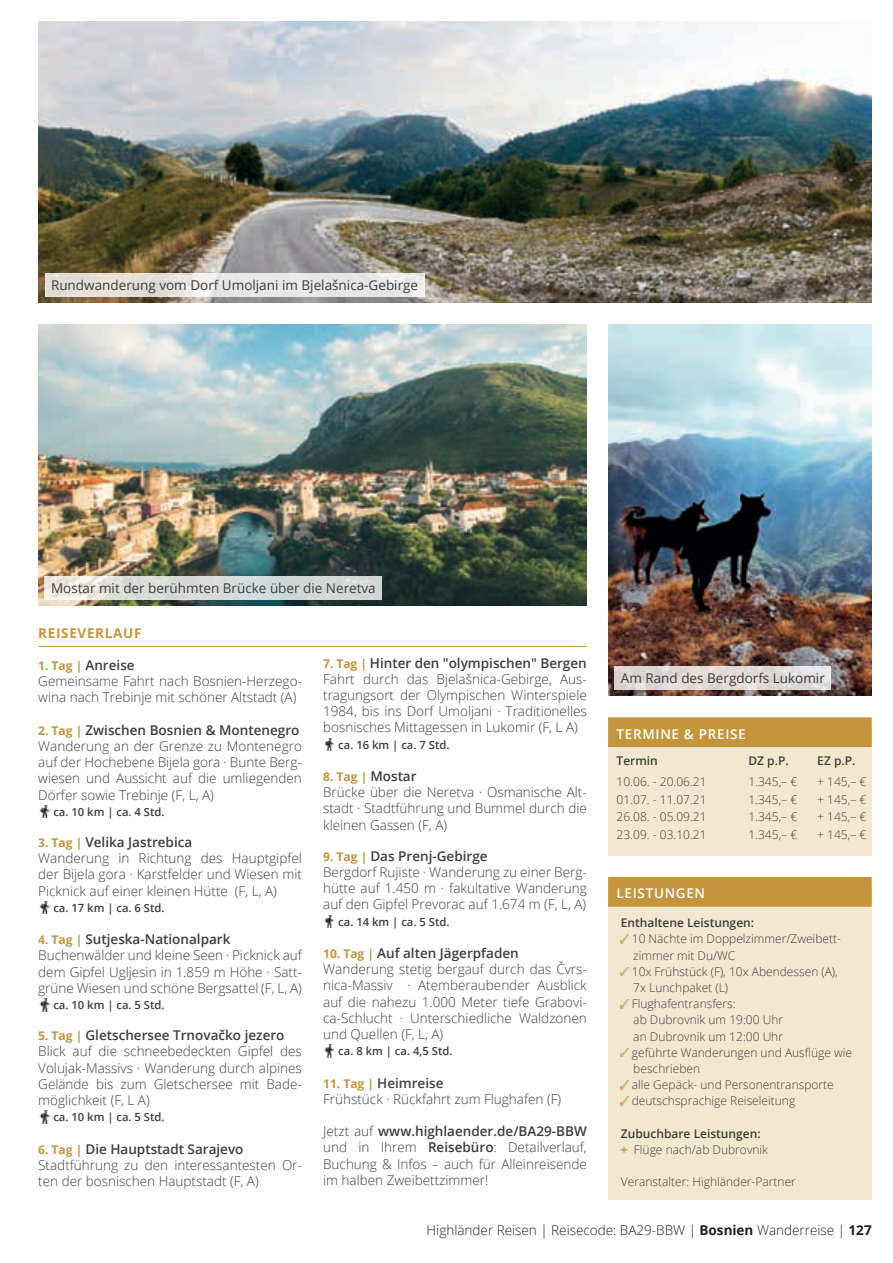
<style>
.page{position:relative;width:893px;height:1263px;background:#fff}
.page>*{position:absolute;margin:0;border:0;box-sizing:border-box;transform-origin:0 0}
.Reiseverlauf{font:300 13.5px/16.2px "Open Sans";color:#3e3e3f;text-align:justify}
.Reiseverlauf_-_Übers{font:600 13.5px "Open Sans";color:#3e3e3f}
.Bildtitel{font:13.5px "Open Sans";color:#3e3e3f}
.Footer_-_Rechte_Reis{font:300 13.5px "Open Sans";color:#231f20}
.Kasten_-_Headline{font:600 13.5px "Open Sans";letter-spacing:.05em;color:#fff}
.Headline_Unterkünfte{font:700 13.5px "Open Sans";letter-spacing:.05em;color:#c4953c}
.Leistungen_-_Inhalt{font:300 12px/16.2px "Open Sans";color:#3e3e3f}
.Unterkünfte___Preist{font:300 12px "Open Sans";color:#3e3e3f}
.Leistungen_-_Subline{font:600 12px "Open Sans";color:#3e3e3f}
.Leistungen_-_Veranst{font:300 12px "Open Sans";color:#3e3e3f}
.Preistabelle_-_Headl{font:600 12px "Open Sans";color:#3e3e3f}
.Reiseverlauf_-_Übers-2{font:700 12px "Open Sans";color:#c4953c}
.Reiseverlauf_-_Wande{font:600 11.25px "Open Sans";color:#3e3e3f}
.s1{font-weight:700;font-size:12px;color:#c4953c}
.s2{font-weight:600;font-size:13.5px;color:#3e3e3f}
.s3{font-weight:600}
.s4{font-weight:800;color:#c99e4d}
.s5{font-weight:700}
</style>
<div class="page">
<img style="left:608px;top:324px;width:264px;height:372px">
<svg style="left:39px;top:805px;width:11px;height:13px"></svg>
<svg style="left:39px;top:901px;width:11px;height:13px"></svg>
<svg style="left:39px;top:998px;width:11px;height:13px"></svg>
<svg style="left:39px;top:1110px;width:11px;height:13px"></svg>
<svg style="left:324px;top:738px;width:11px;height:13px"></svg>
<svg style="left:324px;top:915px;width:11px;height:13px"></svg>
<svg style="left:324px;top:1045px;width:11px;height:12px"></svg>
<hr style="left:38px;top:646px;width:549px;height:1px;background:#c4953c">
<div style="left:608px;top:888px;width:264px;height:311px;background:#f1e8cf"></div>
<div style="left:608px;top:877px;width:264px;height:30px;background:#c4953c"></div>
<svg style="left:621px;top:935px;width:8px;height:8px"></svg>
<svg style="left:621px;top:967px;width:8px;height:9px"></svg>
<svg style="left:621px;top:1000px;width:8px;height:8px"></svg>
<svg style="left:621px;top:1048px;width:8px;height:9px"></svg>
<svg style="left:621px;top:1081px;width:8px;height:8px"></svg>
<svg style="left:621px;top:1097px;width:8px;height:8px"></svg>
<div style="left:608px;top:728px;width:264px;height:128px;background:#f1e8cf"></div>
<div style="left:608px;top:717px;width:264px;height:30px;background:#c4953c"></div>
<img style="left:38px;top:324px;width:549px;height:282px">
<img style="left:38px;top:21px;width:834px;height:282px">
<svg style="left:45px;top:273px;width:379px;height:23px;fill:#e8e6e7"></svg>
<svg style="left:45px;top:576px;width:337px;height:24px;fill:#d6dbd9"></svg>
<svg style="left:614px;top:666px;width:217px;height:24px;fill:#e0d9d7"></svg>
<p class="Bildtitel" style="left:51px;top:276px;width:369px">Rundwanderung vom Dorf Umoljani im Bjelašnica-Gebirge</p>
<p class="Bildtitel" style="left:51px;top:579px;width:326px">Mostar mit der berühmten Brücke über die Neretva</p>
<p class="Headline_Unterkünfte" style="left:38px;top:623px;width:105px">REISEVERLAUF</p>
<p class="Reiseverlauf_-_Übers" style="left:38px;top:656px;width:98px"><span class="s1">1. Tag |</span> Anreise</p>
<p class="Reiseverlauf" style="left:38px;top:673px;width:265px">Gemeinsame Fahrt nach Bosnien-Herzego&shy;wina nach Trebinje mit schöner Altstadt (A)</p>
<p class="Reiseverlauf_-_Übers" style="left:38px;top:721px;width:263px"><span class="s1">2. Tag |</span> Zwischen Bosnien &amp; Montenegro</p>
<p class="Reiseverlauf" style="left:38px;top:738px;width:265px">Wanderung an der Grenze zu Montenegro auf der Hochebene Bijela gora · Bunte Berg&shy;wiesen und Aussicht auf die umliegenden Dörfer sowie Trebinje (F, L, A)</p>
<p class="Reiseverlauf_-_Wande" style="left:53px;top:804px;width:113px">ca. 10 km | ca. 4 Std.</p>
<p class="Reiseverlauf_-_Übers" style="left:38px;top:833px;width:156px"><span class="s1">3. Tag |</span> Velika Jastrebica</p>
<p class="Reiseverlauf" style="left:38px;top:850px;width:265px">Wanderung in Richtung des Hauptgipfel der Bijela gora · Karstfelder und Wiesen mit Picknick auf einer kleinen Hütte (F, L, A)</p>
<p class="Reiseverlauf_-_Wande" style="left:53px;top:900px;width:113px">ca. 17 km | ca. 6 Std.</p>
<p class="Reiseverlauf_-_Übers" style="left:38px;top:930px;width:194px"><span class="s1">4. Tag |</span> Sutjeska-Nationalpark</p>
<p class="Reiseverlauf" style="left:38px;top:947px;width:265px">Buchenwälder und kleine Seen · Picknick auf dem Gipfel Ugljesin in 1.859 m Höhe · Satt&shy;grüne Wiesen und schöne Bergsattel (F, L, A)</p>
<p class="Reiseverlauf_-_Wande" style="left:53px;top:997px;width:113px">ca. 10 km | ca. 5 Std.</p>
<p class="Reiseverlauf_-_Übers" style="left:38px;top:1026px;width:248px"><span class="s1">5. Tag |</span> Gletschersee Trnovačko jezero</p>
<p class="Reiseverlauf" style="left:38px;top:1043px;width:265px">Blick auf die schneebedeckten Gipfel des Volujak-Massivs · Wanderung durch alpines Gelände bis zum Gletschersee mit Bade&shy;möglichkeit (F, L A)</p>
<p class="Reiseverlauf_-_Wande" style="left:53px;top:1109px;width:113px">ca. 10 km | ca. 5 Std.</p>
<p class="Reiseverlauf_-_Übers" style="left:38px;top:1139px;width:207px"><span class="s1">6. Tag |</span> Die Hauptstadt Sarajevo</p>
<p class="Reiseverlauf" style="left:38px;top:1156px;width:265px">Stadtführung zu den interessantesten Or&shy;ten der bosnischen Hauptstadt (F, A)</p>
<p class="Reiseverlauf_-_Übers" style="left:323px;top:653px;width:265px"><span class="s1">7. Tag |</span> Hinter den "olympischen" Bergen</p>
<p class="Reiseverlauf" style="left:323px;top:670px;width:265px">Fahrt durch das Bjelašnica-Gebirge, Aus&shy;tragungsort der Olympischen Winterspiele 1984, bis ins Dorf Umoljani · Traditionelles bosnisches Mittagessen in Lukomir (F, L A)</p>
<p class="Reiseverlauf_-_Wande" style="left:338px;top:737px;width:113px">ca. 16 km | ca. 7 Std.</p>
<p class="Reiseverlauf_-_Übers-2" style="left:323px;top:768px;width:95px">8. Tag | <span class="s2">Mostar</span></p>
<p class="Reiseverlauf" style="left:323px;top:784px;width:265px">Brücke über die Neretva · Osmanische Alt&shy;stadt · Stadtführung und Bummel durch die kleinen Gassen (F, A)</p>
<p class="Reiseverlauf_-_Übers" style="left:323px;top:847px;width:166px"><span class="s1">9. Tag |</span> Das Prenj-Gebirge</p>
<p class="Reiseverlauf" style="left:323px;top:864px;width:265px">Bergdorf Rujiste · Wanderung zu einer Berg&shy;hütte auf 1.450 m · fakultative Wanderung auf den Gipfel Prevorac auf 1.674 m (F, L, A)</p>
<p class="Reiseverlauf_-_Wande" style="left:338px;top:914px;width:113px">ca. 14 km | ca. 5 Std.</p>
<p class="Reiseverlauf_-_Übers" style="left:323px;top:944px;width:197px"><span class="s1">10. Tag |</span> Auf alten Jägerpfaden</p>
<p class="Reiseverlauf" style="left:323px;top:961px;width:265px">Wanderung stetig bergauf durch das Čvrs&shy;nica-Massiv · Atemberaubender Ausblick auf die nahezu 1.000 Meter tiefe Grabovi&shy;ca-Schlucht · Unterschiedliche Waldzonen und Quellen (F, L, A)</p>
<p class="Reiseverlauf_-_Wande" style="left:338px;top:1043px;width:116px">ca. 8 km | ca. 4,5 Std.</p>
<p class="Reiseverlauf_-_Übers" style="left:323px;top:1073px;width:122px"><span class="s1">11. Tag |</span> Heimreise</p>
<p class="Reiseverlauf" style="left:323px;top:1090px;width:239px">Frühstück · Rückfahrt zum Flughafen (F)</p>
<p class="Reiseverlauf" style="left:323px;top:1123px;width:265px">Jetzt auf <span class="s3">www.highlaender.de/BA29-BBW </span>und in Ihrem <span class="s3">Reisebüro</span>: Detailverlauf, Buchung &amp; Infos – auch für Alleinreisende im halben Zweibettzimmer!</p>
<p class="Bildtitel" style="left:621px;top:669px;width:206px">Am Rand des Bergdorfs Lukomir</p>
<p class="Kasten_-_Headline" style="left:617px;top:724px;width:131px">TERMINE &amp; PREISE</p>
<p class="Preistabelle_-_Headl" style="left:617px;top:752px;width:43px">Termin</p>
<p class="Preistabelle_-_Headl" style="left:748px;top:752px;width:42px">DZ p.P.</p>
<p class="Preistabelle_-_Headl" style="left:817px;top:752px;width:40px">EZ p.P.</p>
<p class="Unterkünfte___Preist" style="left:617px;top:773px;width:92px">10.06. - 20.06.21</p>
<p class="Unterkünfte___Preist" style="left:748px;top:773px;width:50px">1.345,– €</p>
<p class="Unterkünfte___Preist" style="left:817px;top:773px;width:51px">+ 145,– €</p>
<p class="Unterkünfte___Preist" style="left:617px;top:791px;width:92px">01.07. - 11.07.21</p>
<p class="Unterkünfte___Preist" style="left:748px;top:791px;width:50px">1.345,– €</p>
<p class="Unterkünfte___Preist" style="left:817px;top:791px;width:51px">+ 145,– €</p>
<p class="Unterkünfte___Preist" style="left:617px;top:809px;width:92px">26.08. - 05.09.21</p>
<p class="Unterkünfte___Preist" style="left:748px;top:809px;width:50px">1.345,– €</p>
<p class="Unterkünfte___Preist" style="left:817px;top:809px;width:51px">+ 145,– €</p>
<p class="Unterkünfte___Preist" style="left:617px;top:826px;width:92px">23.09. - 03.10.21</p>
<p class="Unterkünfte___Preist" style="left:748px;top:826px;width:50px">1.345,– €</p>
<p class="Unterkünfte___Preist" style="left:817px;top:826px;width:51px">+ 145,– €</p>
<p class="Kasten_-_Headline" style="left:617px;top:884px;width:90px">LEISTUNGEN</p>
<p class="Leistungen_-_Subline" style="left:621px;top:915px;width:135px">Enthaltene Leistungen:</p>
<p class="Leistungen_-_Inhalt" style="left:632px;top:931px;width:211px">10 Nächte im Doppelzimmer/Zweibett&shy;zimmer mit Du/WC</p>
<p class="Leistungen_-_Inhalt" style="left:632px;top:963px;width:208px">10x Frühstück (F), 10x Abendessen (A),<br>7x Lunchpaket (L)</p>
<p class="Leistungen_-_Inhalt" style="left:632px;top:995px;width:153px">Flughafentransfers:<br>ab Dubrovnik um 19:00 Uhr</p>
<p class="Leistungen_-_Inhalt" style="left:633px;top:1028px;width:151px">an Dubrovnik um 12:00 Uhr</p>
<p class="Leistungen_-_Inhalt" style="left:632px;top:1044px;width:222px">geführte Wanderungen und Ausflüge wie beschrieben</p>
<p class="Leistungen_-_Inhalt" style="left:632px;top:1076px;width:203px">alle Gepäck- und Personentransporte</p>
<p class="Leistungen_-_Inhalt" style="left:632px;top:1093px;width:165px">deutschsprachige Reiseleitung</p>
<p class="Leistungen_-_Subline" style="left:621px;top:1125px;width:141px">Zubuchbare Leistungen:</p>
<p class="Leistungen_-_Inhalt" style="left:621px;top:1141px;width:149px"><span class="s4">+</span> Flüge nach/ab Dubrovnik</p>
<p class="Leistungen_-_Veranst" style="left:621px;top:1174px;width:177px">Veranstalter: Highländer-Partner</p>
<p class="Footer_-_Rechte_Reis" style="left:427px;top:1221px;width:447px">Highländer Reisen | Reisecode: BA29-BBW | <span class="s5">Bosnien</span> Wanderreise | <span class="s5">127</span></p>
</div>
